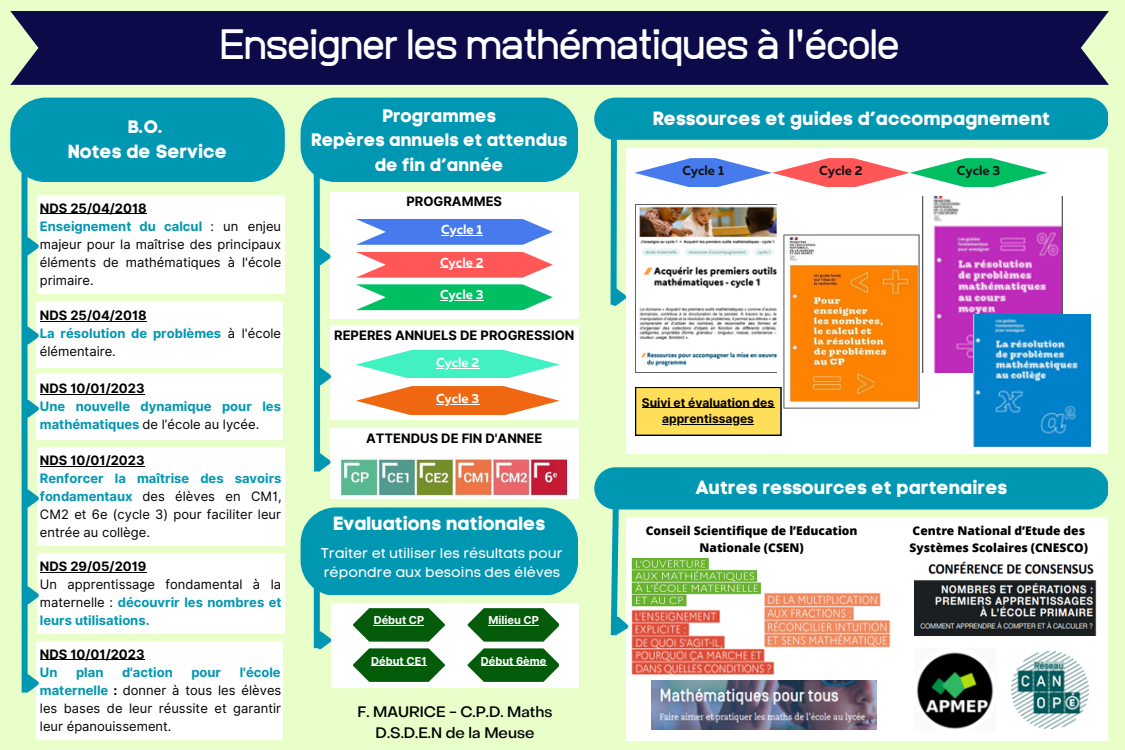
<style>
.page{position:relative;width:1125px;height:750px;background:#e8ffca}
.page>*{position:absolute;margin:0;border:0;box-sizing:border-box;transform-origin:0 0}
.t1{font:500 35px "ADA Hybrid";color:#fff}
.t2{font:19px "Code Pro Bold LC";color:#fff}
.t3{font:18px/24.8px "Code Pro Bold LC";color:#fff;text-align:center}
.t4{font:500 15px/21px "Object Sans";color:#000;text-align:center}
.t5{font:14px/19.5px "Code Pro Normal LC";color:#fff}
.t6{font:13px/18px "Inter";color:#000;text-align:justify}
.t7{font:700 13px/18px "Inter";color:#0097b2}
.t8{font:700 13px "Inter";color:#000}
.t9{font:700 13px "Muller";color:#fff}
.t10{font:700 13px "Muller";color:#141414}
.t11{font:800 12px/16.5px "Open Sans";color:#000;text-align:center}
.t12{font:700 12px/16.5px "Inter";color:#000;text-align:center}
.t13{font:700 11px "Inter";color:#fff}
.s1{font-weight:700}
.s2{font-weight:700;color:#0097b2}
.s3{color:#000}
.s4{font-weight:400;color:#000}
</style>
<div class="page">
<div style="left:10px;top:11px;width:1099px;height:74px;background:#0c0a49"></div>
<div style="left:10px;top:98px;width:275px;height:84px;background:#0097b2;border-radius:35px"></div>
<div style="left:301px;top:98px;width:277px;height:84px;background:#0097b2;border-radius:35px"></div>
<div style="left:301px;top:507px;width:277px;height:88px;background:#0097b2;border-radius:35px"></div>
<div style="left:37px;top:195px;width:248px;height:98px;background:#fff"></div>
<hr style="left:40px;top:214px;width:107px;height:1px;background:#000">
<div style="left:37px;top:301px;width:246px;height:67px;background:#fff"></div>
<hr style="left:40px;top:321px;width:107px;height:1px;background:#000">
<div style="left:37px;top:374px;width:246px;height:66px;background:#fff"></div>
<hr style="left:40px;top:394px;width:105px;height:1px;background:#000">
<div style="left:37px;top:447px;width:248px;height:98px;background:#fff"></div>
<hr style="left:40px;top:466px;width:105px;height:1px;background:#000">
<div style="left:37px;top:553px;width:248px;height:81px;background:#fff"></div>
<hr style="left:40px;top:572px;width:107px;height:1px;background:#000">
<div style="left:37px;top:641px;width:246px;height:98px;background:#fff"></div>
<hr style="left:40px;top:660px;width:105px;height:1px;background:#000">
<div style="left:22px;top:140px;width:6px;height:553px;background:#0097b2"></div>
<svg style="left:21px;top:233px;width:18px;height:29px"></svg>
<svg style="left:21px;top:323px;width:18px;height:28px"></svg>
<svg style="left:21px;top:396px;width:18px;height:29px"></svg>
<svg style="left:21px;top:485px;width:18px;height:29px"></svg>
<svg style="left:21px;top:582px;width:18px;height:29px"></svg>
<svg style="left:21px;top:670px;width:18px;height:29px"></svg>
<div style="left:330px;top:192px;width:248px;height:126px;background:#fff"></div>
<svg style="left:356px;top:219px;width:197px;height:26px;background:#638fef"></svg>
<hr style="left:441px;top:235px;width:42px;height:1px;background:#fff">
<svg style="left:356px;top:252px;width:197px;height:26px"></svg>
<hr style="left:440px;top:268px;width:44px;height:1px;background:#fff">
<svg style="left:356px;top:284px;width:197px;height:26px;background:#2ac97c"></svg>
<hr style="left:440px;top:300px;width:44px;height:1px;background:#fff">
<div style="left:330px;top:325px;width:248px;height:95px;background:#fff"></div>
<svg style="left:356px;top:350px;width:204px;height:28px"></svg>
<hr style="left:436px;top:368px;width:43px;height:1px;background:#fff">
<svg style="left:356px;top:386px;width:204px;height:28px"></svg>
<hr style="left:436px;top:404px;width:43px;height:1px;background:#fff">
<div style="left:330px;top:429px;width:248px;height:70px;background:#fff"></div>
<img style="left:340px;top:457px;width:229px;height:40px">
<div style="left:314px;top:547px;width:6px;height:101px;background:#0097b2"></div>
<svg style="left:313px;top:627px;width:18px;height:23px"></svg>
<div style="left:331px;top:604px;width:248px;height:84px;background:#fff"></div>
<svg style="left:353px;top:608px;width:91px;height:34px;background:#307835"></svg>
<hr style="left:374px;top:625px;width:50px;height:1px;background:#fff">
<svg style="left:353px;top:648px;width:91px;height:34px"></svg>
<hr style="left:371px;top:665px;width:56px;height:1px;background:#fff">
<svg style="left:468px;top:648px;width:91px;height:34px"></svg>
<hr style="left:481px;top:665px;width:65px;height:1px;background:#fff">
<svg style="left:468px;top:608px;width:91px;height:34px"></svg>
<hr style="left:488px;top:625px;width:51px;height:1px;background:#fff">
<div style="left:627px;top:148px;width:481px;height:305px;background:#fff"></div>
<img style="left:639px;top:313px;width:138px;height:54px">
<svg style="left:636px;top:387px;width:145px;height:48px;background:#efd053"></svg>
<hr style="left:642px;top:408px;width:132px;height:1px;background:#000">
<hr style="left:662px;top:424px;width:92px;height:1px;background:#000">
<img style="left:783px;top:313px;width:137px;height:96px">
<img style="left:923px;top:313px;width:140px;height:59px">
<img style="left:974px;top:314px;width:117px;height:132px">
<svg style="left:594px;top:98px;width:514px;height:215px"></svg>
<div style="left:627px;top:517px;width:481px;height:224px;background:#fff"></div>
<img style="left:632px;top:643px;width:142px;height:32px">
<img style="left:763px;top:643px;width:128px;height:6px">
<img style="left:652px;top:681px;width:225px;height:49px">
<img style="left:916px;top:652px;width:78px;height:77px">
<img style="left:1012px;top:651px;width:77px;height:78px">
<svg style="left:594px;top:467px;width:514px;height:176px"></svg>
<svg style="left:311px;top:172px;width:25px;height:300px"></svg>
<h1 class="t1" style="left:220px;top:29px;width:681px">Enseigner les mathématiques à l'école</h1>
<h3 class="t3" style="left:128px;top:114px;width:37px">B.O.</h3>
<h2 class="t2" style="left:68px;top:140px;width:161px">Notes de Service</h2>
<p class="t6" style="left:40px;top:199px;width:243px;text-align:left"><span class="s1">NDS 25/04/2018<br></span><span class="s2">Enseignement du calcul</span> : un enjeu majeur pour la maîtrise des principaux éléments de mathématiques à l'école primaire.</p>
<p class="t7" style="left:40px;top:307px;width:243px"><span class="s3">NDS 25/04/2018<br></span>La résolution de problèmes <span class="s4">à l'école élémentaire.</span></p>
<p class="t8" style="left:40px;top:381px;width:106px">NDS 10/01/2023</p>
<p class="t7" style="left:40px;top:397px;width:243px">Une nouvelle dynamique pour les mathématiques <span class="s4">de l’école au lycée.</span></p>
<p class="t8" style="left:40px;top:453px;width:106px">NDS 10/01/2023</p>
<p class="t6" style="left:40px;top:469px;width:243px"><span class="s2">Renforcer la maîtrise des savoirs fondamentaux</span> des élèves en CM1, CM2 et 6e (cycle 3) pour faciliter leur entrée au collège.</p>
<p class="t8" style="left:40px;top:558px;width:108px">NDS 29/05/2019</p>
<p class="t6" style="left:40px;top:575px;width:243px">Un apprentissage fondamental à la maternelle : <span class="s2">découvrir les nombres et leurs utilisations.</span></p>
<p class="t8" style="left:40px;top:646px;width:106px">NDS 10/01/2023</p>
<p class="t7" style="left:40px;top:663px;width:19px">Un</p>
<p class="t7" style="left:76px;top:663px;width:29px">plan</p>
<p class="t7" style="left:122px;top:663px;width:52px">d'action</p>
<p class="t7" style="left:191px;top:663px;width:31px">pour</p>
<p class="t6" style="left:40px;top:663px;width:243px;text-indent:200px"><span class="s2">l'école maternelle</span> <span class="s1">:</span> donner à tous les élèves les bases de leur réussite et garantir leur épanouissement.</p>
<h3 class="t3" style="left:311px;top:103px;width:258px">Programmes<br>Repères annuels et attendus de fin d’année</h3>
<h2 class="t2" style="left:653px;top:107px;width:399px">Ressources et guides d’accompagnement</h2>
<p class="t10" style="left:682px;top:165px;width:43px">Cycle 1</p>
<p class="t10" style="left:819px;top:165px;width:45px">Cycle 2</p>
<p class="t10" style="left:957px;top:165px;width:45px">Cycle 3</p>
<p class="t8" style="left:406px;top:194px;width:97px">PROGRAMMES</p>
<p class="t9" style="left:441px;top:224px;width:43px">Cycle 1</p>
<p class="t9" style="left:440px;top:257px;width:45px">Cycle 2</p>
<p class="t9" style="left:440px;top:289px;width:45px">Cycle 3</p>
<p class="t8" style="left:334px;top:327px;width:242px">REPERES ANNUELS DE PROGRESSION</p>
<p class="t9" style="left:436px;top:357px;width:45px">Cycle 2</p>
<p class="t9" style="left:436px;top:393px;width:45px">Cycle 3</p>
<p class="t8" style="left:366px;top:431px;width:178px">ATTENDUS DE FIN D'ANNEE</p>
<h2 class="t2" style="left:333px;top:512px;width:214px">Evaluations nationales</h2>
<p class="t5" style="left:321px;top:543px;width:243px">Traiter et utiliser les résultats pour répondre aux besoins des élèves</p>
<p class="t13" style="left:374px;top:614px;width:52px">Début CP</p>
<p class="t13" style="left:371px;top:654px;width:57px">Début CE1</p>
<p class="t13" style="left:481px;top:654px;width:67px">Début 6ème</p>
<p class="t13" style="left:488px;top:614px;width:52px">Milieu CP</p>
<p class="t4" style="left:358px;top:703px;width:197px">F. MAURICE - C.P.D. Maths<br>D.S.D.E.N de la Meuse</p>
<p class="t12" style="left:642px;top:394px;width:134px">Suivi et évaluation des apprentissages</p>
<h2 class="t2" style="left:696px;top:476px;width:314px">Autres ressources et partenaires</h2>
<p class="t11" style="left:646px;top:522px;width:213px">Conseil Scientifique de l’Education<br>Nationale (CSEN)</p>
<p class="t11" style="left:910px;top:522px;width:180px;text-align:left">Centre National d’Etude des<br>Systèmes Scolaires (CNESCO)</p>
</div>
